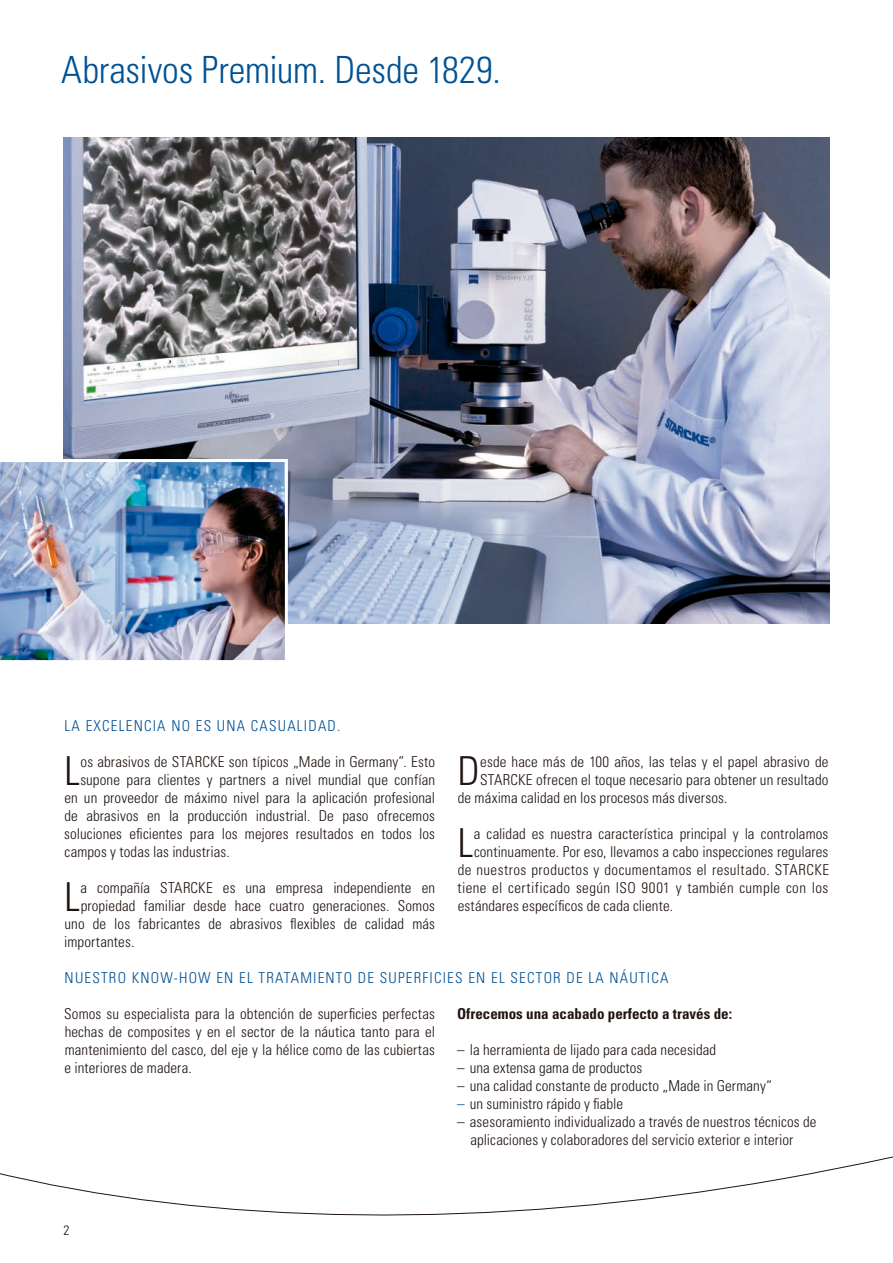
<style>
.page{position:relative;width:893px;height:1263px;background:#fff}
.page>*{position:absolute;margin:0;border:0;box-sizing:border-box;transform-origin:0 0}
.Fließtext{font:300 condensed 39.9px "Univers LT Std";color:#1f1410}
.Headline{font:300 condensed 37.5px "Univers LT Std";letter-spacing:-.005em;color:#005194}
.Fließtext-2{font:300 condensed 15px/18px "Univers LT Std";letter-spacing:.005em;color:#1f1410;text-align:justify}
.Subline{font:300 condensed 15px "Univers LT Std";letter-spacing:.08em;color:#005194}
.Fließtext-3{font:300 condensed 15px "Univers LT Std";letter-spacing:.03em;color:#1f1410}
.Fließtext-4{font:300 condensed 15px "Univers LT Std";letter-spacing:.025em;color:#1f1410}
.Fließtext-5{font:700 condensed 15px "Univers LT Std";color:#1f1410}
.t1{font:300 condensed 13.5px "Univers LT Std";color:#1f1410}
.s1{color:#005194}
</style>
<div class="page">
<img style="left:64px;top:137px;width:765px;height:486px">
<img style="left:0;top:459px;width:288px;height:202px">
<svg style="left:0;top:1156px;width:893px;height:60px"></svg>
<p class="Headline" style="left:61px;top:47px;width:441px">Abrasivos Premium. Desde 1829.</p>
<p class="Subline" style="left:65px;top:717px;width:277px">LA EXCELENCIA NO ES UNA CASUALIDAD.</p>
<p class="Fließtext" style="left:64px;top:747px;width:17px">L</p>
<p class="Fließtext-2" style="left:81px;top:753px;width:356px">os abrasivos de STARCKE son típicos „Made in Germany”. Esto</p>
<p class="Fließtext-2" style="left:80px;top:771px;width:356px">supone para clientes y partners a nivel mundial que confían</p>
<p class="Fließtext-2" style="left:64px;top:789px;width:372px">en un proveedor de máximo nivel para la aplicación profesional</p>
<p class="Fließtext-2" style="left:65px;top:807px;width:372px">de abrasivos en la producción industrial. De paso ofrecemos</p>
<p class="Fließtext-2" style="left:64px;top:825px;width:372px">soluciones eficientes para los mejores resultados en todos los</p>
<p class="Fließtext-2" style="left:65px;top:843px;width:167px">campos y todas las industrias.</p>
<p class="Fließtext" style="left:64px;top:873px;width:17px">L</p>
<p class="Fließtext-2" style="left:80px;top:879px;width:356px">a compañía STARCKE es una empresa independiente en</p>
<p class="Fließtext-2" style="left:81px;top:897px;width:356px">propiedad familiar desde hace cuatro generaciones. Somos</p>
<p class="Fließtext-2" style="left:65px;top:915px;width:372px">uno de los fabricantes de abrasivos flexibles de calidad más</p>
<p class="Fließtext-2" style="left:64px;top:933px;width:72px">importantes.</p>
<p class="Fließtext" style="left:457px;top:747px;width:24px">D</p>
<p class="Fließtext-2" style="left:480px;top:753px;width:350px">esde hace más de 100 años, las telas y el papel abrasivo de</p>
<p class="Fließtext-2" style="left:480px;top:771px;width:350px">STARCKE ofrecen el toque necesario para obtener un resultado</p>
<p class="Fließtext-2" style="left:458px;top:789px;width:271px">de máxima calidad en los procesos más diversos.</p>
<p class="Fließtext" style="left:458px;top:819px;width:17px">L</p>
<p class="Fließtext-2" style="left:474px;top:825px;width:356px">a calidad es nuestra característica principal y la controlamos</p>
<p class="Fließtext-2" style="left:474px;top:843px;width:356px">continuamente. Por eso, llevamos a cabo inspecciones regulares</p>
<p class="Fließtext-3" style="left:458px;top:861px;width:373px">de nuestros productos y documentamos el resultado. STARCKE</p>
<p class="Fließtext-4" style="left:458px;top:879px;width:372px">tiene el certificado según ISO 9001 y también cumple con los</p>
<p class="Fließtext-2" style="left:458px;top:897px;width:217px">estándares específicos de cada cliente.</p>
<p class="Subline" style="left:65px;top:969px;width:605px">NUESTRO KNOW-HOW EN EL TRATAMIENTO DE SUPERFICIES EN EL SECTOR DE LA NÁUTICA</p>
<p class="Fließtext-2" style="left:64px;top:1005px;width:372px">Somos su especialista para la obtención de superficies perfectas hechas de composites y en el sector de la náutica tanto para el mantenimiento del casco, del eje y la hélice como de las cubiertas e interiores de madera.</p>
<p class="Fließtext-5" style="left:457px;top:1005px;width:276px">Ofrecemos una acabado perfecto a través de:</p>
<p class="Fließtext-2" style="left:457px;top:1041px;width:261px">– la herramienta de lijado para cada necesidad</p>
<p class="Fließtext-2" style="left:457px;top:1059px;width:187px">– una extensa gama de productos</p>
<p class="Fließtext-2" style="left:457px;top:1077px;width:316px">– una calidad constante de producto „Made in Germany“</p>
<p class="Fließtext-2" style="left:457px;top:1095px;width:167px"><span class="s1">–</span> un suministro rápido y fiable</p>
<p class="Fließtext-2" style="left:457px;top:1113px;width:361px">– asesoramiento individualizado a través de nuestros técnicos de</p>
<p class="Fließtext-2" style="left:470px;top:1131px;width:324px">aplicaciones y colaboradores del servicio exterior e interior</p>
<p class="t1" style="left:63px;top:1221px;width:7px">2</p>
</div>
